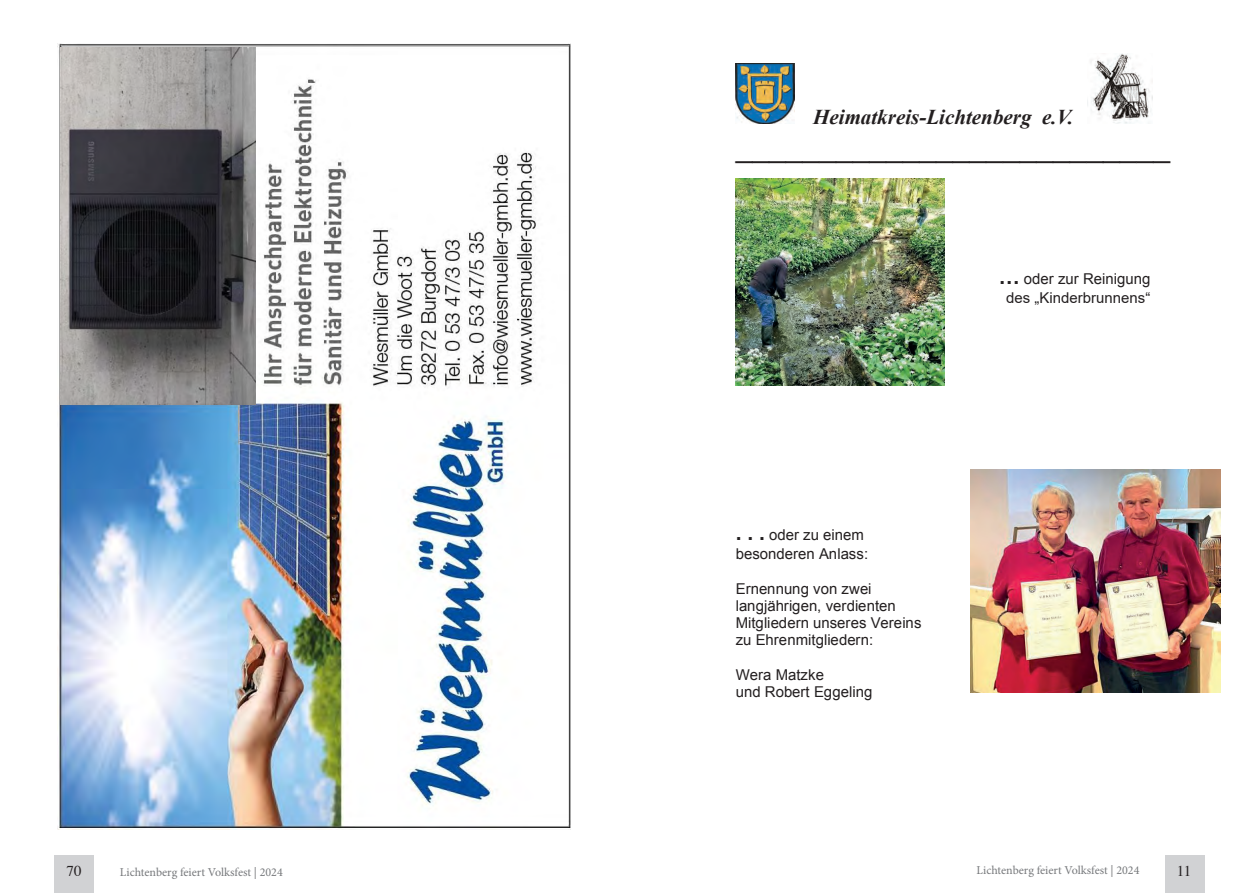
<style>
.page{position:relative;width:1259px;height:893px;background:#fff}
.page>*{position:absolute;margin:0;border:0;box-sizing:border-box;transform-origin:0 0}
.t1{font:30px "Arial";color:#231f20}
.t2{font:italic 700 21px "Times New Roman";color:#231f20}
.t3{font:15px/17.2px "Arial";color:#231f20}
.t4{font:15px "Times";color:#231f20}
.t5{font:12px "Minion Pro";color:#76787b}
.s1{font-weight:700;font-size:21px}
</style>
<div class="page">
<img style="left:57px;top:43px;width:514px;height:786px">
<img style="left:61px;top:47px;width:195px;height:357px">
<div style="left:54px;top:855px;width:39px;height:38px;background:#d1d2d4"></div>
<img style="left:736px;top:63px;width:58px;height:61px">
<img style="left:1090px;top:53px;width:62px;height:71px">
<img style="left:736px;top:179px;width:208px;height:207px">
<img style="left:970px;top:469px;width:250px;height:223px">
<div style="left:1165px;top:855px;width:39px;height:38px;background:#d1d2d4"></div>
<p class="t4" style="left:66px;top:857px;width:16px">70</p>
<p class="t5" style="left:120px;top:864px;width:164px">Lichtenberg feiert Volksfest | 2024</p>
<h2 class="t2" style="left:813px;top:102px;width:262px">Heimatkreis-Lichtenberg e.V.</h2>
<h1 class="t1" style="left:736px;top:126px;width:436px">__________________________</h1>
<p class="t3" style="left:998px;top:270px;width:153px;line-height:18.6px;text-align:center"><span class="s1">…</span> oder zur Reinigung des „Kinderbrunnens“</p>
<p class="t3" style="left:736px;top:526px;width:134px;line-height:18.6px"><span class="s1">. . .</span> oder zu einem besonderen Anlass:</p>
<p class="t3" style="left:736px;top:580px;width:187px">Ernennung von zwei langjährigen, verdienten<br>Mitgliedern unseres Vereins zu Ehrenmitgliedern:</p>
<p class="t3" style="left:736px;top:666px;width:138px">Wera Matzke<br>und Robert Eggeling</p>
<p class="t5" style="left:976px;top:862px;width:164px">Lichtenberg feiert Volksfest | 2024</p>
<p class="t4" style="left:1177px;top:857px;width:16px">11</p>
</div>
